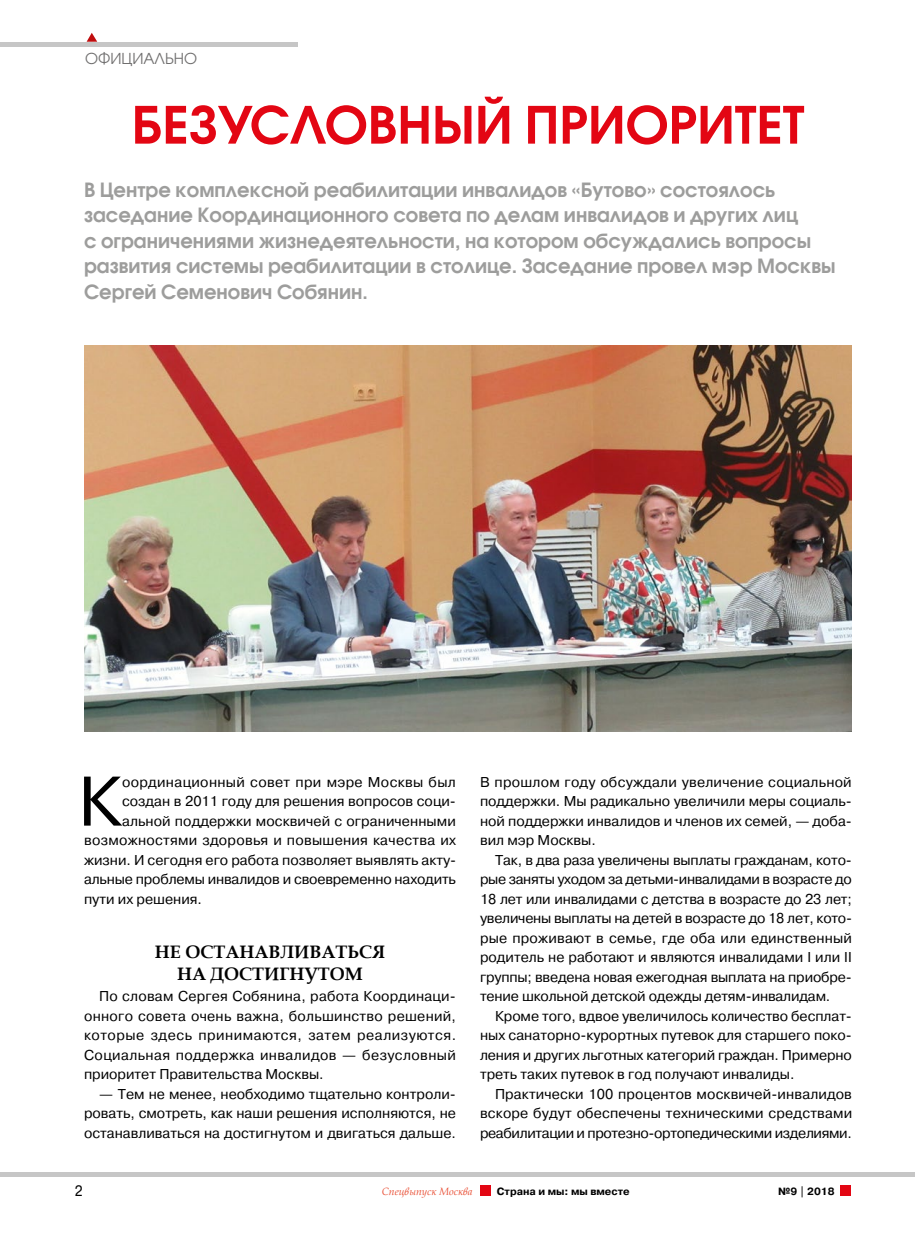
<style>
.page{position:relative;width:915px;height:1234px;background:#fff}
.page>*{position:absolute;margin:0;border:0;box-sizing:border-box;transform-origin:0 0}
.t1{font:69.9px "Pragmatica";color:#000}
.t2{font:600 51px "Avant Garde Gothic C";color:#e30613}
.t3{font:600 19.5px/25.5px "Avant Garde Gothic C";color:#9d9d9c}
.t4{font:700 18px/22.5px "Book Antiqua";color:#000;text-align:center}
.t5{font:15px "Avant Garde Gothic C";color:#706f6f}
.t6{font:15px "Pragmatica";color:#000;scale:.9 1}
.t7{font:14.25px/19.5px "Pragmatica";color:#000;text-align:justify}
.t8{font:14.25px "Pragmatica";letter-spacing:.02em;color:#000}
.t9{font:14.25px "Pragmatica";letter-spacing:.025em;color:#000}
.t10{font:700 10.5px "Pragmatica C";color:#000}
.t11{font:italic 10.5px "Book Antiqua";color:#e94f35}
</style>
<div class="page">
<img style="left:84px;top:346px;width:767px;height:384px">
<div style="left:840px;top:1184px;width:10px;height:11px;background:#e30613"></div>
<div style="left:480px;top:1184px;width:10px;height:11px;background:#e30613"></div>
<div style="left:0;top:1171px;width:914px;height:5px;background:#c6c6c6"></div>
<hr style="left:0;top:43px;width:298px;height:4px;background:#c6c6c6">
<svg style="left:87px;top:33px;width:10px;height:9px"></svg>
<p class="t5" style="left:85px;top:50px;width:107px">Официально</p>
<h2 class="t2" style="left:132px;top:94px;width:674px">Безусловный приоритет</h2>
<p class="t3" style="left:84px;top:176px;width:752px">В Центре комплексной реабилитации инвалидов «Бутово» состоялось заседание Координационного совета по делам инвалидов и других лиц<br>с ограничениями жизнедеятельности, на котором обсуждались вопросы развития системы реабилитации в столице. Заседание провел мэр Москвы Сергей Семенович Собянин.</p>
<h1 class="t1" style="left:78px;top:758px;width:45px">К</h1>
<p class="t9" style="left:122px;top:772px;width:335px">оординационный совет при мэре Москвы был</p>
<p class="t7" style="left:122px;top:791px;width:335px">создан в 2011 году для решения вопросов соци-</p>
<p class="t7" style="left:122px;top:811px;width:335px">альной поддержки москвичей с ограниченными</p>
<p class="t8" style="left:84px;top:831px;width:373px">возможностями здоровья и повышения качества их</p>
<p class="t7" style="left:84px;top:850px;width:373px">жизни. И сегодня его работа позволяет выявлять акту-</p>
<p class="t7" style="left:84px;top:869px;width:373px">альные проблемы инвалидов и своевременно находить</p>
<p class="t7" style="left:84px;top:889px;width:119px">пути их решения.</p>
<p class="t4" style="left:155px;top:940px;width:232px">Не останавливаться на достигнутом</p>
<p class="t7" style="left:84px;top:986px;width:373px;text-indent:15px">По словам Сергея Собянина, работа Координаци&shy;онного совета очень важна, большинство решений, которые здесь принимаются, затем реализуются.<br>Социальная поддержка инвалидов — безусловный приоритет Правительства Москвы.</p>
<p class="t7" style="left:84px;top:1084px;width:373px;text-indent:15px">— Тем не менее, необходимо тщательно контроли&shy;ровать, смотреть, как наши решения исполняются, не останавливаться на достигнутом и двигаться дальше.</p>
<p class="t7" style="left:480px;top:772px;width:373px">В прошлом году обсуждали увеличение социальной поддержки. Мы радикально увеличили меры социаль&shy;ной поддержки инвалидов и членов их семей, — доба&shy;вил мэр Москвы.</p>
<p class="t7" style="left:480px;top:850px;width:373px;text-indent:15px">Так, в два раза увеличены выплаты гражданам, кото&shy;рые заняты уходом за детьми-инвалидами в возрасте до 18 лет или инвалидами с детства в возрасте до 23 лет; увеличены выплаты на детей в возрасте до 18 лет, кото&shy;рые проживают в семье, где оба или единственный родитель не работают и являются инвалидами I или II группы; введена новая ежегодная выплата на приобре&shy;тение школьной детской одежды детям-инвалидам.</p>
<p class="t7" style="left:480px;top:1006px;width:373px;text-indent:15px">Кроме того, вдвое увеличилось количество бесплат&shy;ных санаторно-курортных путевок для старшего поко&shy;ления и других льготных категорий граждан. Примерно треть таких путевок в год получают инвалиды.</p>
<p class="t7" style="left:480px;top:1084px;width:373px;text-indent:15px">Практически 100 процентов москвичей-инвалидов вскоре будут обеспечены техническими средствами реабилитации и протезно-ортопедическими изделиями.</p>
<p class="t6" style="left:75px;top:1181px;width:10px">2</p>
<p class="t10" style="left:496px;top:1185px;width:134px">Страна и мы: мы вместе</p>
<p class="t10" style="left:778px;top:1185px;width:58px">№9 | 2018</p>
<p class="t11" style="left:382px;top:1183px;width:92px">Спецвыпуск Москва</p>
</div>
